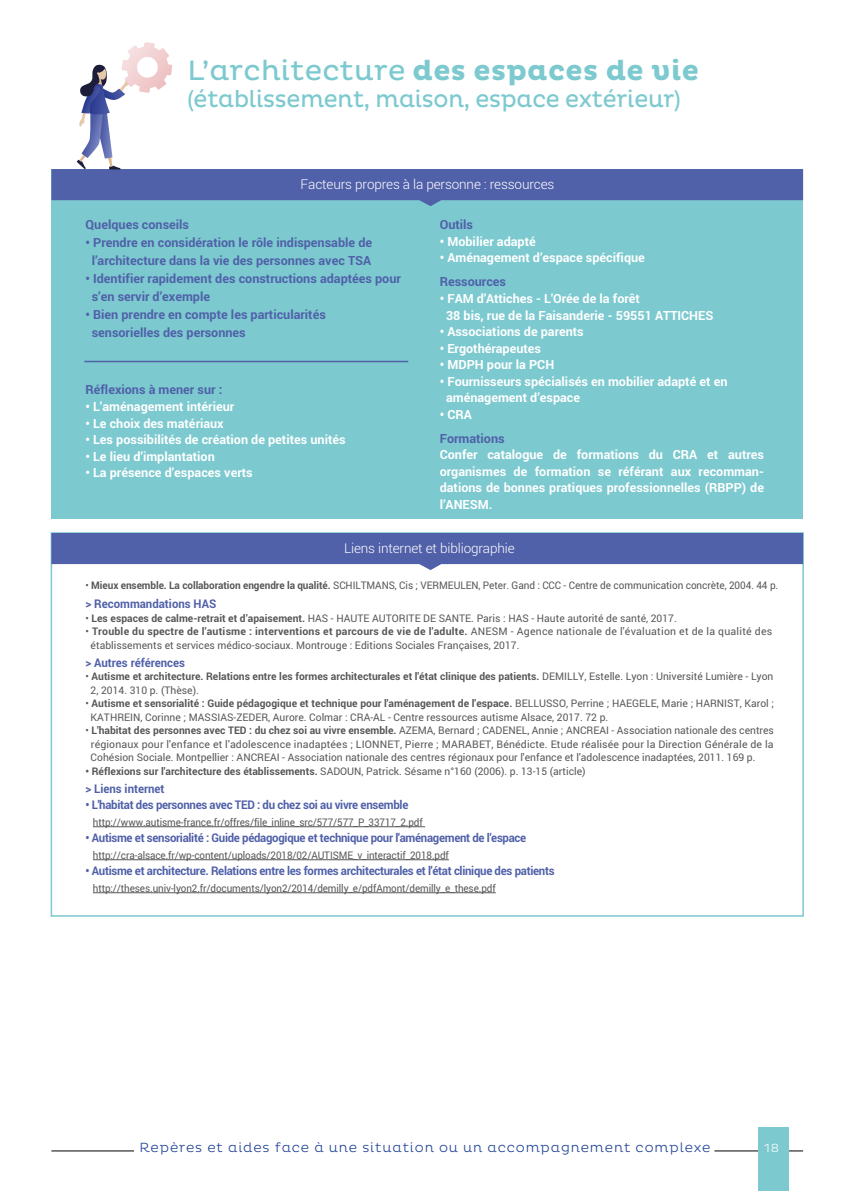
<style>
.page{position:relative;width:851px;height:1191px;background:#fff}
.page>*{position:absolute;margin:0;border:0;box-sizing:border-box;transform-origin:0 0}
.t1{font:700 28.5px "Pluto";letter-spacing:.01em;color:#7cc9cf}
.t2{font:24px "Pluto";letter-spacing:-.01em;color:#7cc9cf;scale:.95 1}
.t3{font:300 13.5px "Roboto";letter-spacing:-.01em;color:#fff}
.t4{font:300 13.5px "Pluto";letter-spacing:.065em;color:#214395}
.t5{font:700 12.6px/16.5px "Roboto";color:#fff}
.t6{font:700 12.6px/18px "Roboto";color:#5060a9}
.t7{font:700 12px "Roboto";letter-spacing:-.025em;color:#5060a9;scale:.95 1}
.t8{font:700 12px "Roboto";color:#5060a9;scale:.95 1}
.t9{font:300 12px "Pluto";color:#fff}
.t10{font:10.5px/13.5px "Roboto";color:#575756}
.t11{font:10.5px "Roboto";color:#575756;scale:.94 1}
.t12{font:700 10.5px/13.5px "Roboto";color:#575756}
.t13{font:10.5px "Roboto";color:#575756;scale:.95 1}
.s1{font-weight:400}
.s2{font-weight:700}
</style>
<div class="page">
<hr style="left:51px;top:1150px;width:83px;height:1px;background:#575756">
<hr style="left:714px;top:1150px;width:89px;height:1px;background:#575756">
<div style="left:758px;top:1127px;width:30px;height:63px;background:#7cc9cf"></div>
<div style="left:51px;top:169px;width:752px;height:349px;background:#7cc9cf"></div>
<svg style="left:51px;top:533px;width:752px;height:37px;background:#6b78b6"></svg>
<hr style="left:93px;top:826px;width:332px;height:1px;background:#575756">
<hr style="left:93px;top:859px;width:356px;height:1px;background:#575756">
<hr style="left:93px;top:892px;width:402px;height:1px;background:#575756">
<svg style="left:51px;top:42px;width:752px;height:164px"></svg>
<hr style="left:84px;top:361px;width:324px;height:1px;background:#5060a9">
<h1 class="t1" style="left:187px;top:54px;width:513px"><span class="s1">L’architecture</span> des espaces de vie</h1>
<h2 class="t2" style="left:187px;top:85px;width:520px">(établissement, maison, espace extérieur)</h2>
<p class="t3" style="left:300px;top:175px;width:255px">Facteurs propres à la personne : ressources</p>
<p class="t6" style="left:85px;top:215px;width:105px">Quelques conseils</p>
<p class="t6" style="left:85px;top:233px;width:288px;text-align:center">• Prendre en considération le rôle indispensable de l’architecture dans la vie des personnes avec TSA</p>
<p class="t6" style="left:92px;top:269px;width:310px;text-indent:-6px">• Identifier rapidement des constructions adaptées pour s’en servir d’exemple</p>
<p class="t6" style="left:92px;top:305px;width:235px;text-indent:-6px">• Bien prendre en compte les particularités sensorielles des personnes</p>
<p class="t6" style="left:85px;top:380px;width:138px">Réflexions à mener sur :</p>
<p class="t5" style="left:85px;top:398px;width:150px">• L’aménagement intérieur</p>
<p class="t5" style="left:85px;top:414px;width:140px">• Le choix des matériaux</p>
<p class="t5" style="left:85px;top:431px;width:262px">• Les possibilités de création de petites unités</p>
<p class="t5" style="left:85px;top:447px;width:131px">• Le lieu d’implantation</p>
<p class="t5" style="left:85px;top:464px;width:169px">• La présence d’espaces verts</p>
<p class="t6" style="left:439px;top:215px;width:35px">Outils</p>
<p class="t5" style="left:439px;top:233px;width:97px">• Mobilier adapté</p>
<p class="t5" style="left:439px;top:249px;width:207px">• Aménagement d’espace spécifique</p>
<p class="t6" style="left:439px;top:272px;width:68px">Ressources</p>
<p class="t5" style="left:446px;top:290px;width:269px;text-indent:-6px">• FAM d'Attiches - L'Orée de la forêt<br>38 bis, rue de la Faisanderie - 59551 ATTICHES</p>
<p class="t5" style="left:439px;top:323px;width:146px">• Associations de parents</p>
<p class="t5" style="left:439px;top:339px;width:103px">• Ergothérapeutes</p>
<p class="t5" style="left:439px;top:356px;width:116px">• MDPH pour la PCH</p>
<p class="t5" style="left:446px;top:372px;width:283px;text-indent:-6px">• Fournisseurs spécialisés en mobilier adapté et en aménagement d’espace</p>
<p class="t5" style="left:439px;top:405px;width:34px">• CRA</p>
<p class="t6" style="left:439px;top:428px;width:66px">Formations</p>
<p class="t5" style="left:439px;top:446px;width:326px;text-align:justify">Confer catalogue de formations du CRA et autres organismes de formation se référant aux recomman&shy;dations de bonnes pratiques professionnelles (RBPP) de l’ANESM.</p>
<p class="t3" style="left:344px;top:539px;width:172px">Liens internet et bibliographie</p>
<p class="t13" style="left:85px;top:578px;width:730px">• <span class="s2">Mieux ensemble. La collaboration engendre la qualité.</span> SCHILTMANS, Cis ; VERMEULEN, Peter. Gand : CCC - Centre de communication concrète, 2004. 44 p.</p>
<p class="t8" style="left:85px;top:595px;width:139px">&gt; Recommandations HAS</p>
<p class="t10" style="left:85px;top:611px;width:592px">• <span class="s2">Les espaces de calme-retrait et d’apaisement.</span> HAS - HAUTE AUTORITE DE SANTE. Paris : HAS - Haute autorité de santé, 2017.</p>
<p class="t10" style="left:91px;top:624px;width:683px;text-indent:-5px">• <span class="s2">Trouble du spectre de l'autisme : interventions et parcours de vie de l'adulte.</span> ANESM - Agence nationale de l'évaluation et de la qualité des établissements et services médico-sociaux. Montrouge : Editions Sociales Françaises, 2017.</p>
<p class="t8" style="left:85px;top:654px;width:106px">&gt; Autres références</p>
<p class="t12" style="left:91px;top:669px;width:684px;text-indent:-5px"><span class="s1">•</span> Autisme et architecture. Relations entre les formes architecturales et l'état clinique des patients. <span class="s1">DEMILLY, Estelle. Lyon : Université Lumière - Lyon<br>2, 2014. 310 p. (Thèse).</span></p>
<p class="t10" style="left:91px;top:696px;width:685px;text-indent:-5px">• <span class="s2">Autisme et sensorialité : Guide pédagogique et technique pour l'aménagement de l'espace.</span> BELLUSSO, Perrine ; HAEGELE, Marie ; HARNIST, Karol ;<br>KATHREIN, Corinne ; MASSIAS-ZEDER, Aurore. Colmar : CRA-AL - Centre ressources autisme Alsace, 2017. 72 p.</p>
<p class="t10" style="left:91px;top:723px;width:684px;text-align:justify;text-indent:-5px">• <span class="s2">L'habitat des personnes avec TED : du chez soi au vivre ensemble.</span> AZEMA, Bernard ; CADENEL, Annie ; ANCREAI - Association nationale des centres régionaux pour l'enfance et l'adolescence inadaptées ; LIONNET, Pierre ; MARABET, Bénédicte. Etude réalisée pour la Direction Générale de la Cohésion Sociale. Montpellier : ANCREAI - Association nationale des centres régionaux pour l'enfance et l'adolescence inadaptées, 2011. 169 p.</p>
<p class="t10" style="left:85px;top:764px;width:501px"><span class="s2">• Réflexions sur l'architecture des établissements.</span> SADOUN, Patrick. Sésame n°160 (2006). p. 13-15 (article)</p>
<p class="t8" style="left:85px;top:780px;width:85px">&gt; Liens internet</p>
<p class="t7" style="left:85px;top:796px;width:341px">• L'habitat des personnes avec TED : du chez soi au vivre ensemble</p>
<p class="t11" style="left:93px;top:815px;width:352px">http://www.autisme-france.fr/offres/file_inline_src/577/577_P_33717_2.pdf</p>
<p class="t7" style="left:85px;top:829px;width:465px">• Autisme et sensorialité : Guide pédagogique et technique pour l'aménagement de l'espace</p>
<p class="t11" style="left:93px;top:848px;width:380px">http://cra-alsace.fr/wp-content/uploads/2018/02/AUTISME_v_interactif_2018.pdf</p>
<p class="t7" style="left:85px;top:862px;width:495px">• Autisme et architecture. Relations entre les formes architecturales et l'état clinique des patients</p>
<p class="t11" style="left:93px;top:881px;width:430px">http://theses.univ-lyon2.fr/documents/lyon2/2014/demilly_e/pdfAmont/demilly_e_these.pdf</p>
<p class="t4" style="left:139px;top:1140px;width:572px">Repères et aides face à une situation ou un accompagnement complexe</p>
<p class="t9" style="left:764px;top:1140px;width:16px">18</p>
</div>
